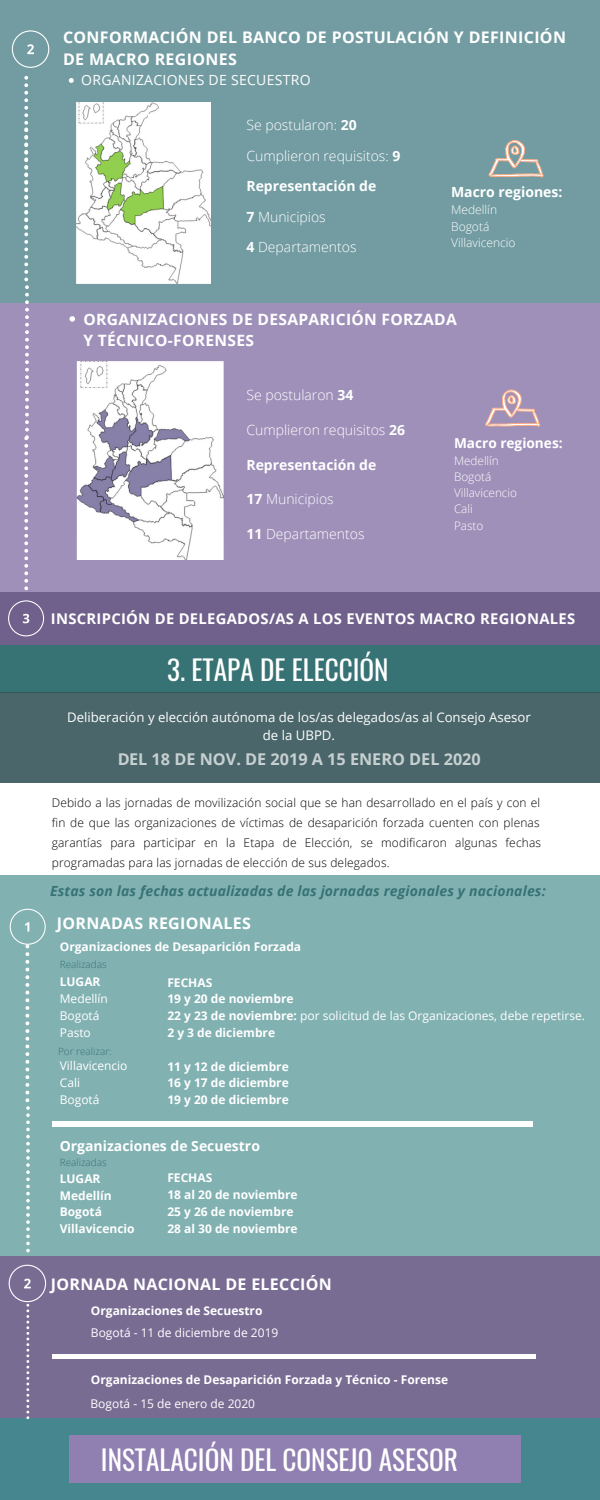
<style>
.page{position:relative;width:600px;height:1500px;background:#fff}
.page>*{position:absolute;margin:0;border:0;box-sizing:border-box;transform-origin:0 0}
.t1{font:27.3px "Oswald";color:#fff}
.t2{font:700 16.2px "Open Sans";color:#fff}
.t3{font:700 16px/22.1px "Open Sans";letter-spacing:.02em;color:#fff}
.t4{font:700 15.6px/21.5px "Open Sans";letter-spacing:.02em;color:#fff}
.t5{font:700 14.8px "Open Sans";letter-spacing:.02em;color:#fff}
.t6{font:300 14px "Open Sans";color:#fff}
.t7{font:700 14px/30.4px "Open Sans";color:#fff}
.t8{font:italic 700 14px "Open Sans";letter-spacing:.01em;color:#377374}
.t9{font:14px "Open Sans";letter-spacing:.02em;color:#fff}
.t10{font:700 13.7px "Open Sans";color:#fff}
.t11{font:13.2px/18.3px "Open Sans";color:#fff;text-align:center}
.t12{font:700 12px/16.8px "Open Sans";color:#fff}
.t13{font:300 12px/20.1px "Open Sans";letter-spacing:.01em;color:#000;text-align:justify}
.t14{font:12px/16.8px "Open Sans";color:#fff}
.t15{font:300 12px/16.5px "Open Sans";color:#fff}
.t16{font:300 11.7px/16.1px "Open Sans";color:#fff}
.t17{font:300 10px "Open Sans";color:#377374}
.s1{font-weight:700}
.s2{font-weight:300}
.s3{font-weight:400}
</style>
<div class="page">
<div style="left:0;top:0;width:600px;height:303px;background:#729ca2"></div>
<div style="left:0;top:303px;width:600px;height:289px;background:#9c8eb8"></div>
<svg style="left:489px;top:141px;width:54px;height:36px"></svg>
<div style="left:0;top:1256px;width:600px;height:179px;background:#796c93"></div>
<div style="left:52px;top:1354px;width:484px;height:5px;background:#fff"></div>
<div style="left:0;top:645px;width:600px;height:48px;background:#377374"></div>
<div style="left:0;top:875px;width:600px;height:381px;background:#82b1b2"></div>
<div style="left:52px;top:1122px;width:481px;height:5px;background:#fff"></div>
<div style="left:0;top:1418px;width:600px;height:82px;background:#45868f"></div>
<div style="left:69px;top:1435px;width:452px;height:48px;background:#9080b1"></div>
<svg style="left:10px;top:909px;width:36px;height:343px"></svg>
<svg style="left:9px;top:1265px;width:37px;height:154px"></svg>
<svg style="left:69px;top:316px;width:6px;height:6px"></svg>
<div style="left:0;top:692px;width:600px;height:91px;background:#4a666a"></div>
<div style="left:0;top:592px;width:600px;height:53px;background:#6f618b"></div>
<svg style="left:8px;top:600px;width:36px;height:36px"></svg>
<svg style="left:485px;top:390px;width:55px;height:37px"></svg>
<svg style="left:12px;top:30px;width:37px;height:38px"></svg>
<svg style="left:24px;top:76px;width:5px;height:514px"></svg>
<img style="left:77px;top:102px;width:133px;height:182px">
<img style="left:77px;top:362px;width:147px;height:198px">
<svg style="left:69px;top:78px;width:5px;height:5px"></svg>
<div style="left:167px;top:379px;width:50px;height:29px;background:#fff"></div>
<div style="left:149px;top:114px;width:50px;height:30px;background:#fff"></div>
<h3 class="t3" style="left:63px;top:26px;width:504px">CONFORMACIÓN DEL BANCO DE POSTULACIÓN Y DEFINICIÓN<br>DE MACRO REGIONES</h3>
<p class="t9" style="left:81px;top:70px;width:231px">ORGANIZACIONES DE SECUESTRO</p>
<p class="t6" style="left:246px;top:115px;width:112px">Se postularon: <span class="s1">20</span></p>
<p class="t6" style="left:246px;top:146px;width:155px">Cumplieron requisitos: <span class="s1">9</span></p>
<p class="t7" style="left:246px;top:170px;width:131px">Representación de<br>7 <span class="s2">Municipios</span></p>
<p class="t7" style="left:451px;top:176px;width:113px">Macro regiones:</p>
<p class="t15" style="left:451px;top:201px;width:66px">Medellín<br>Bogotá<br>Villavicencio</p>
<p class="t6" style="left:246px;top:237px;width:112px"><span class="s1">4</span> Departamentos</p>
<p class="t4" style="left:83px;top:308px;width:375px">ORGANIZACIONES DE DESAPARICIÓN FORZADA<br>Y TÉCNICO-FORENSES</p>
<p class="t6" style="left:246px;top:385px;width:108px">Se postularon <span class="s1">34</span></p>
<p class="t6" style="left:246px;top:420px;width:160px">Cumplieron requisitos <span class="s1">26</span></p>
<p class="t7" style="left:246px;top:449px;width:131px">Representación de</p>
<p class="t6" style="left:246px;top:489px;width:89px"><span class="s1">17</span> Municipios</p>
<p class="t6" style="left:246px;top:524px;width:120px"><span class="s1">11</span> Departamentos</p>
<p class="t10" style="left:454px;top:434px;width:110px">Macro regiones:</p>
<p class="t16" style="left:454px;top:452px;width:65px">Medellín<br>Bogotá<br>Villavicencio<br>Cali<br>Pasto</p>
<p class="t5" style="left:51px;top:608px;width:526px">INSCRIPCIÓN DE DELEGADOS/AS A LOS EVENTOS MACRO REGIONALES</p>
<h1 class="t1" style="left:167px;top:648px;width:223px">3. ETAPA DE ELECCIÓN</h1>
<p class="t11" style="left:67px;top:708px;width:465px">Deliberación y elección autónoma de los/as delegados/as al Consejo Asesor de la UBPD.</p>
<h2 class="t2" style="left:117px;top:748px;width:365px">DEL 18 DE NOV. DE 2019 A 15 ENERO DEL 2020</h2>
<p class="t13" style="left:52px;top:792px;width:491px">Debido a las jornadas de movilización social que se han desarrollado en el país y con el fin de que las organizaciones de víctimas de desaparición forzada cuenten con plenas garantías para participar en la Etapa de Elección, se modificaron algunas fechas programadas para las jornadas de elección de sus delegados.</p>
<p class="t8" style="left:50px;top:881px;width:497px">Estas son las fechas actualizadas de las jornadas regionales y nacionales:</p>
<h3 class="t3" style="left:57px;top:911px;width:196px">JORNADAS REGIONALES</h3>
<p class="t12" style="left:60px;top:938px;width:243px">Organizaciones de Desaparición Forzada</p>
<p class="t17" style="left:60px;top:957px;width:49px">Realizadas</p>
<p class="t12" style="left:60px;top:973px;width:42px">LUGAR</p>
<p class="t14" style="left:60px;top:990px;width:50px">Medellín<br>Bogotá<br>Pasto</p>
<p class="t14" style="left:60px;top:1057px;width:69px">Villavicencio<br>Cali<br>Bogotá</p>
<p class="t17" style="left:58px;top:1044px;width:55px">Por realizar:</p>
<p class="t12" style="left:167px;top:974px;width:419px">FECHAS<br>19 y 20 de noviembre<br>22 y 23 de noviembre: <span class="s3">por solicitud de las Organizaciones, debe repetirse.<br></span>2 y 3 de diciembre</p>
<p class="t12" style="left:167px;top:1057px;width:123px;text-align:justify">11 y 12 de diciembre 16 y 17 de diciembre 19 y 20 de diciembre</p>
<p class="t7" style="left:60px;top:1130px;width:202px">Organizaciones de Secuestro</p>
<p class="t17" style="left:60px;top:1155px;width:49px">Realizadas</p>
<p class="t12" style="left:60px;top:1170px;width:76px">LUGAR<br>Medellín<br>Bogotá<br>Villavicencio</p>
<p class="t12" style="left:167px;top:1169px;width:132px">FECHAS<br>18 al 20 de noviembre<br>25 y 26 de noviembre<br>28 al 30 de noviembre</p>
<h3 class="t3" style="left:51px;top:1272px;width:283px">JORNADA NACIONAL DE ELECCIÓN</h3>
<p class="t12" style="left:91px;top:1302px;width:173px">Organizaciones de Secuestro</p>
<p class="t14" style="left:91px;top:1324px;width:189px">Bogotá - 11 de diciembre de 2019</p>
<p class="t12" style="left:91px;top:1371px;width:359px">Organizaciones de Desaparición Forzada y Técnico - Forense</p>
<p class="t14" style="left:91px;top:1395px;width:166px">Bogotá - 15 de enero de 2020</p>
<h1 class="t1" style="left:101px;top:1439px;width:359px">INSTALACIÓN DEL CONSEJO ASESOR</h1>
</div>
